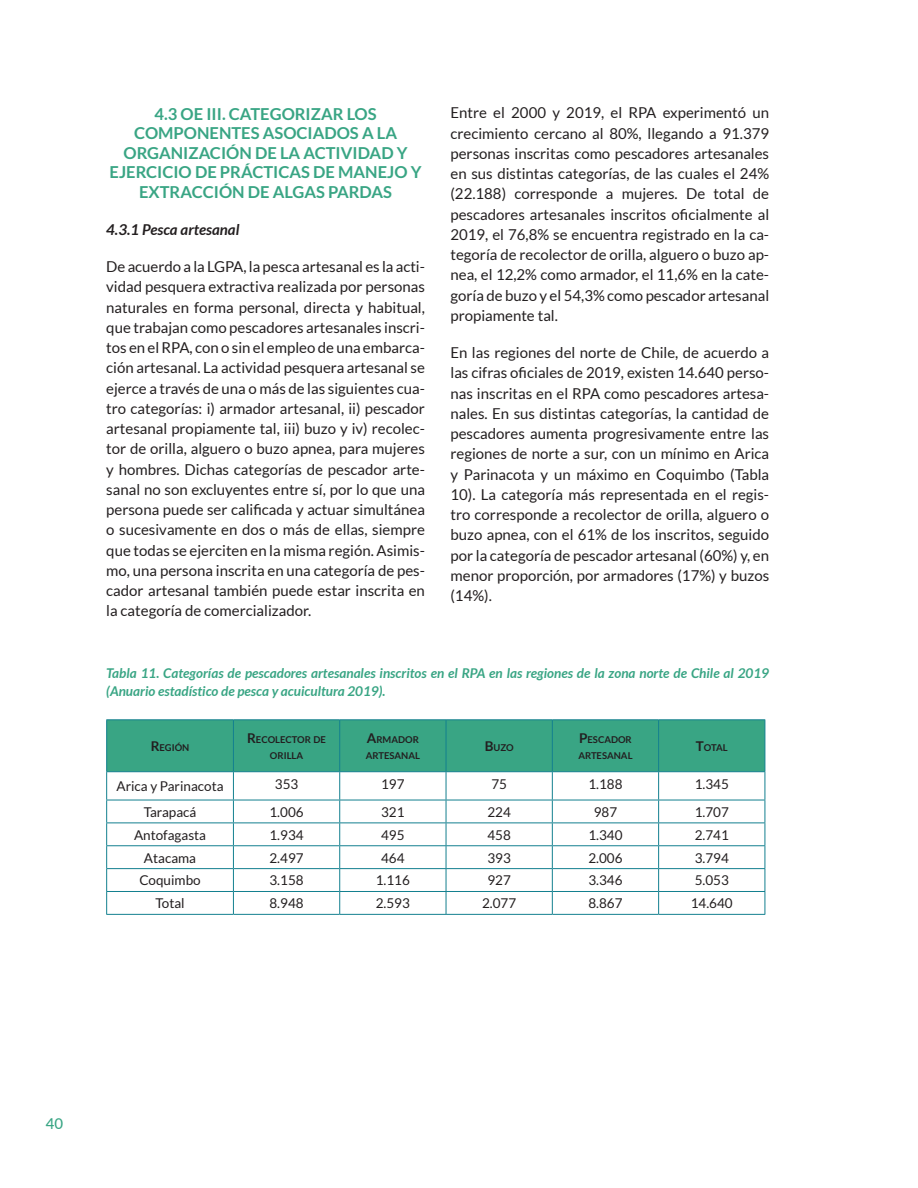
<style>
.page{position:relative;width:918px;height:1188px;background:#fff}
.page>*{position:absolute;margin:0;border:0;box-sizing:border-box;transform-origin:0 0}
.t1{font:700 16.5px/19.5px "Lato";color:#39a584;text-align:center}
.t2{font:15px/20.2px "Lato";color:#231f20;text-align:justify}
.t3{font:italic 700 15px "Lato";color:#231f20}
.t4{font:500 15px "Lato";color:#39a584}
.t5{font:13.5px "Lato";color:#231f20}
.t6{font:italic 700 13.5px/18px "Lato";color:#39a584}
.t7{font:700 9.45px/16.2px "Lato";color:#231f20}
.s1{font-size:13.5px}
</style>
<div class="page">
<hr style="left:106px;top:719px;width:127px;height:1px;background:#13808f">
<hr style="left:233px;top:719px;width:107px;height:1px;background:#13808f">
<hr style="left:340px;top:719px;width:106px;height:1px;background:#13808f">
<hr style="left:446px;top:719px;width:106px;height:1px;background:#13808f">
<hr style="left:552px;top:719px;width:107px;height:1px;background:#13808f">
<hr style="left:659px;top:719px;width:106px;height:1px;background:#13808f">
<svg style="left:106px;top:720px;width:660px;height:194px"></svg>
<hr style="left:106px;top:914px;width:127px;height:1px;background:#13808f">
<hr style="left:233px;top:914px;width:107px;height:1px;background:#13808f">
<hr style="left:340px;top:914px;width:106px;height:1px;background:#13808f">
<hr style="left:446px;top:914px;width:106px;height:1px;background:#13808f">
<hr style="left:552px;top:914px;width:107px;height:1px;background:#13808f">
<hr style="left:659px;top:914px;width:106px;height:1px;background:#13808f">
<p class="t1" style="left:110px;top:104px;width:313px">4.3 OE III. CATEGORIZAR LOS<br>COMPONENTES ASOCIADOS A LA<br>ORGANIZACIÓN DE LA ACTIVIDAD Y<br>EJERCICIO DE PRÁCTICAS DE MANEJO Y<br>EXTRACCIÓN DE ALGAS PARDAS</p>
<p class="t3" style="left:106px;top:221px;width:135px">4.3.1 Pesca artesanal</p>
<p class="t2" style="left:106px;top:256px;width:320px">De acuerdo a la LGPA, la pesca artesanal es la acti&shy;vidad pesquera extractiva realizada por personas naturales en forma personal, directa y habitual, que trabajan como pescadores artesanales inscri&shy;tos en el RPA, con o sin el empleo de una embarca&shy;ción artesanal. La actividad pesquera artesanal se ejerce a través de una o más de las siguientes cua&shy;tro categorías: i) armador artesanal, ii) pescador artesanal propiamente tal, iii) buzo y iv) recolec&shy;tor de orilla, alguero o buzo apnea, para mujeres y hombres. Dichas categorías de pescador arte&shy;sanal no son excluyentes entre sí, por lo que una persona puede ser calificada y actuar simultánea o sucesivamente en dos o más de ellas, siempre que todas se ejerciten en la misma región. Asimis&shy;mo, una persona inscrita en una categoría de pes&shy;cador artesanal también puede estar inscrita en la categoría de comercializador.</p>
<p class="t2" style="left:450px;top:103px;width:320px">Entre el 2000 y 2019, el RPA experimentó un crecimiento cercano al 80%, llegando a 91.379 personas inscritas como pescadores artesanales en sus distintas categorías, de las cuales el 24% (22.188) corresponde a mujeres. De total de pescadores artesanales inscritos oficialmente al 2019, el 76,8% se encuentra registrado en la ca&shy;tegoría de recolector de orilla, alguero o buzo ap&shy;nea, el 12,2% como armador, el 11,6% en la cate&shy;goría de buzo y el 54,3% como pescador artesanal propiamente tal.</p>
<p class="t2" style="left:450px;top:342px;width:320px">En las regiones del norte de Chile, de acuerdo a las cifras oficiales de 2019, existen 14.640 perso&shy;nas inscritas en el RPA como pescadores artesa&shy;nales. En sus distintas categorías, la cantidad de pescadores aumenta progresivamente entre las regiones de norte a sur, con un mínimo en Arica y Parinacota y un máximo en Coquimbo (Tabla 10). La categoría más representada en el regis&shy;tro corresponde a recolector de orilla, alguero o buzo apnea, con el 61% de los inscritos, seguido por la categoría de pescador artesanal (60%) y, en menor proporción, por armadores (17%) y buzos (14%).</p>
<p class="t6" style="left:106px;top:665px;width:664px">Tabla 11. Categorías de pescadores artesanales inscritos en el RPA en las regiones de la zona norte de Chile al 2019 (Anuario estadístico de pesca y acuicultura 2019).</p>
<p class="t7" style="left:151px;top:740px;width:40px"><span class="s1">R</span>EGIÓN</p>
<p class="t7" style="left:270px;top:731px;width:51px;text-indent:-23px"><span class="s1">R</span>ECOLECTOR DE<br>ORI LLA</p>
<p class="t7" style="left:366px;top:731px;width:55px"><span class="s1">A</span>RMADOR<br>ARTESA</p>
<p class="t7" style="left:401px;top:748px;width:20px">NAL</p>
<p class="t7" style="left:485px;top:740px;width:30px"><span class="s1">B</span> UZO</p>
<p class="t7" style="left:578px;top:731px;width:55px"><span class="s1">P</span>ESCADOR<br>ARTESA</p>
<p class="t7" style="left:614px;top:748px;width:20px">NAL</p>
<p class="t7" style="left:696px;top:740px;width:33px"><span class="s1">T</span>OTAL</p>
<p class="t5" style="left:117px;top:779px;width:109px">Arica y Parinacota</p>
<p class="t5" style="left:275px;top:776px;width:25px">353</p>
<p class="t5" style="left:381px;top:776px;width:25px">197</p>
<p class="t5" style="left:491px;top:776px;width:17px">75</p>
<p class="t5" style="left:588px;top:776px;width:36px">1.188</p>
<p class="t5" style="left:695px;top:776px;width:36px">1.345</p>
<p class="t5" style="left:144px;top:804px;width:54px">Tarapacá</p>
<p class="t5" style="left:269px;top:804px;width:36px">1.006</p>
<p class="t5" style="left:381px;top:804px;width:25px">321</p>
<p class="t5" style="left:487px;top:804px;width:25px">224</p>
<p class="t5" style="left:594px;top:804px;width:25px">987</p>
<p class="t5" style="left:695px;top:804px;width:36px">1.707</p>
<p class="t5" style="left:134px;top:827px;width:74px">Antofagasta</p>
<p class="t5" style="left:269px;top:827px;width:36px">1.934</p>
<p class="t5" style="left:381px;top:827px;width:25px">495</p>
<p class="t5" style="left:487px;top:827px;width:25px">458</p>
<p class="t5" style="left:588px;top:827px;width:36px">1.340</p>
<p class="t5" style="left:695px;top:827px;width:36px">2.741</p>
<p class="t5" style="left:144px;top:850px;width:54px">Atacama</p>
<p class="t5" style="left:269px;top:850px;width:36px">2.497</p>
<p class="t5" style="left:381px;top:850px;width:25px">464</p>
<p class="t5" style="left:487px;top:850px;width:25px">393</p>
<p class="t5" style="left:588px;top:850px;width:36px">2.006</p>
<p class="t5" style="left:695px;top:850px;width:36px">3.794</p>
<p class="t5" style="left:139px;top:873px;width:63px">Coquimbo</p>
<p class="t5" style="left:269px;top:873px;width:36px">3.158</p>
<p class="t5" style="left:376px;top:873px;width:36px">1.116</p>
<p class="t5" style="left:487px;top:873px;width:25px">927</p>
<p class="t5" style="left:588px;top:873px;width:36px">3.346</p>
<p class="t5" style="left:695px;top:873px;width:36px">5.053</p>
<p class="t5" style="left:155px;top:896px;width:31px">Total</p>
<p class="t5" style="left:269px;top:896px;width:36px">8.948</p>
<p class="t5" style="left:376px;top:896px;width:36px">2.593</p>
<p class="t5" style="left:482px;top:896px;width:36px">2.077</p>
<p class="t5" style="left:588px;top:896px;width:36px">8.867</p>
<p class="t5" style="left:691px;top:896px;width:44px">14.640</p>
<p class="t4" style="left:46px;top:1113px;width:19px">40</p>
</div>
